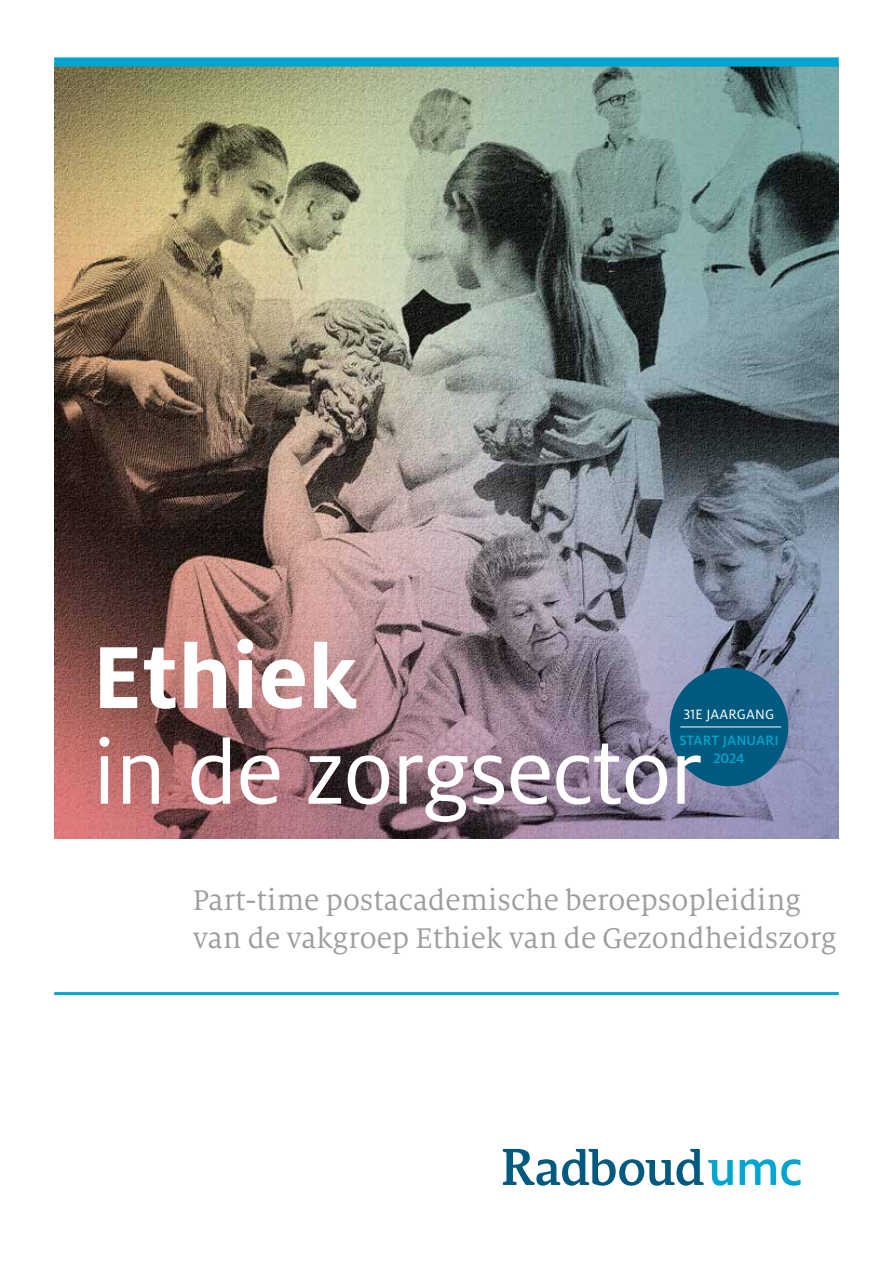
<style>
.page{position:relative;width:893px;height:1263px;background:#fff}
.page>*{position:absolute;margin:0;border:0;box-sizing:border-box;transform-origin:0 0}
.t1{font:97.5px "Milo OT";letter-spacing:-.01em;color:#fff}
.t2{font:700 97.5px "Milo OT";color:#fff}
.t3{font:31.5px/38.2px "Milo Serif OT";color:#9d9d9c}
.t4{font:500 15px/17.5px "Milo OT";letter-spacing:.01em;color:#00a6d0;text-align:center}
.t5{font:15px "Milo OT";letter-spacing:.01em;color:#fff}
</style>
<div class="page">
<img style="left:54px;top:67px;width:785px;height:771px">
<svg style="left:503px;top:1149px;width:297px;height:37px"></svg>
<hr style="left:54px;top:992px;width:785px;height:3px;background:#00a6d0">
<div style="left:54px;top:57px;width:785px;height:10px;background:#00a6d0"></div>
<div style="left:670px;top:668px;width:118px;height:118px;background:#00597f;border-radius:50%"></div>
<hr style="left:680px;top:727px;width:101px;height:1px;background:#fff">
<h1 class="t2" style="left:92px;top:622px;width:267px">Ethiek</h1>
<h1 class="t1" style="left:92px;top:720px;width:612px">in de zorgsector</h1>
<p class="t5" style="left:684px;top:706px;width:92px">31E JAARGANG</p>
<p class="t4" style="left:679px;top:731px;width:101px">START JANUARI<br>2024</p>
<p class="t3" style="left:193px;top:882px;width:645px">Part-time postacademische beroepsopleiding van de vakgroep Ethiek van de Gezondheidszorg</p>
</div>
